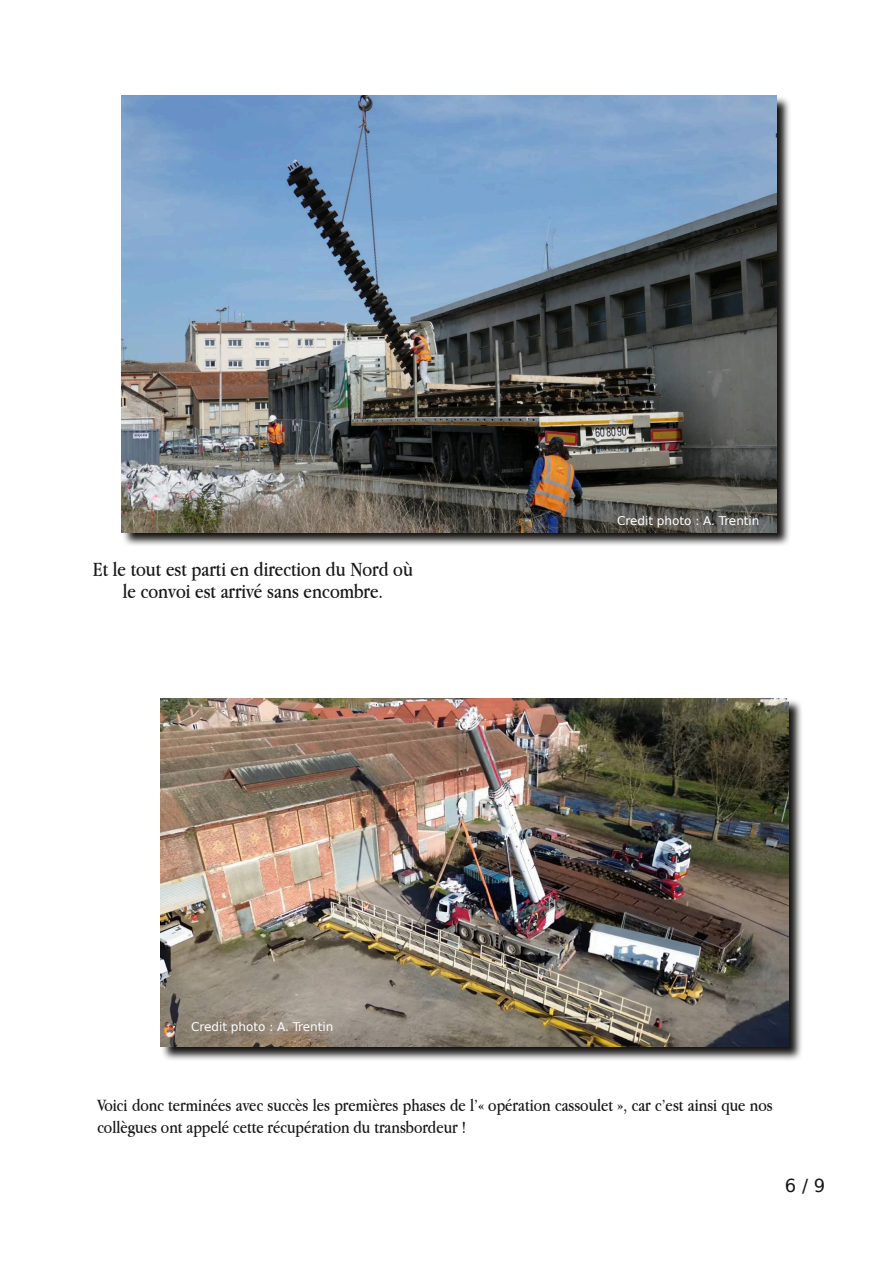
<style>
.page{position:relative;width:893px;height:1263px;background:#fff}
.page>*{position:absolute;margin:0;border:0;box-sizing:border-box;transform-origin:0 0}
.t1{font:21px/22.5px "Apple Garamond";color:#171615;text-align:center}
.t2{font:18px/22.5px "Apple Garamond";color:#171615}
.t3{font:18px "DejaVu Sans";color:#171615}
.t4{font:12px "DejaVu Sans";letter-spacing:-.005em;color:#fff}
</style>
<div class="page">
<svg style="left:162px;top:698px;width:640px;height:362px;background:#7d7c7b"></svg>
<img style="left:160px;top:698px;width:628px;height:349px">
<svg style="left:123px;top:96px;width:667px;height:450px;background:#828181"></svg>
<img style="left:121px;top:96px;width:655px;height:437px">
<p class="t1" style="left:93px;top:557px;width:322px">Et le tout est parti en direction du Nord où le convoi est arrivé sans encombre.</p>
<p class="t4" style="left:617px;top:510px;width:144px">Credit photo : A. Trentin</p>
<p class="t4" style="left:191px;top:1016px;width:144px">Credit photo : A. Trentin</p>
<p class="t2" style="left:97px;top:1093px;width:677px">Voici donc terminées avec succès les premières phases de l’« opération cassoulet », car c’est ainsi que nos collègues ont appelé cette récupération du transbordeur !</p>
<p class="t3" style="left:785px;top:1170px;width:42px">6 / 9</p>
</div>
